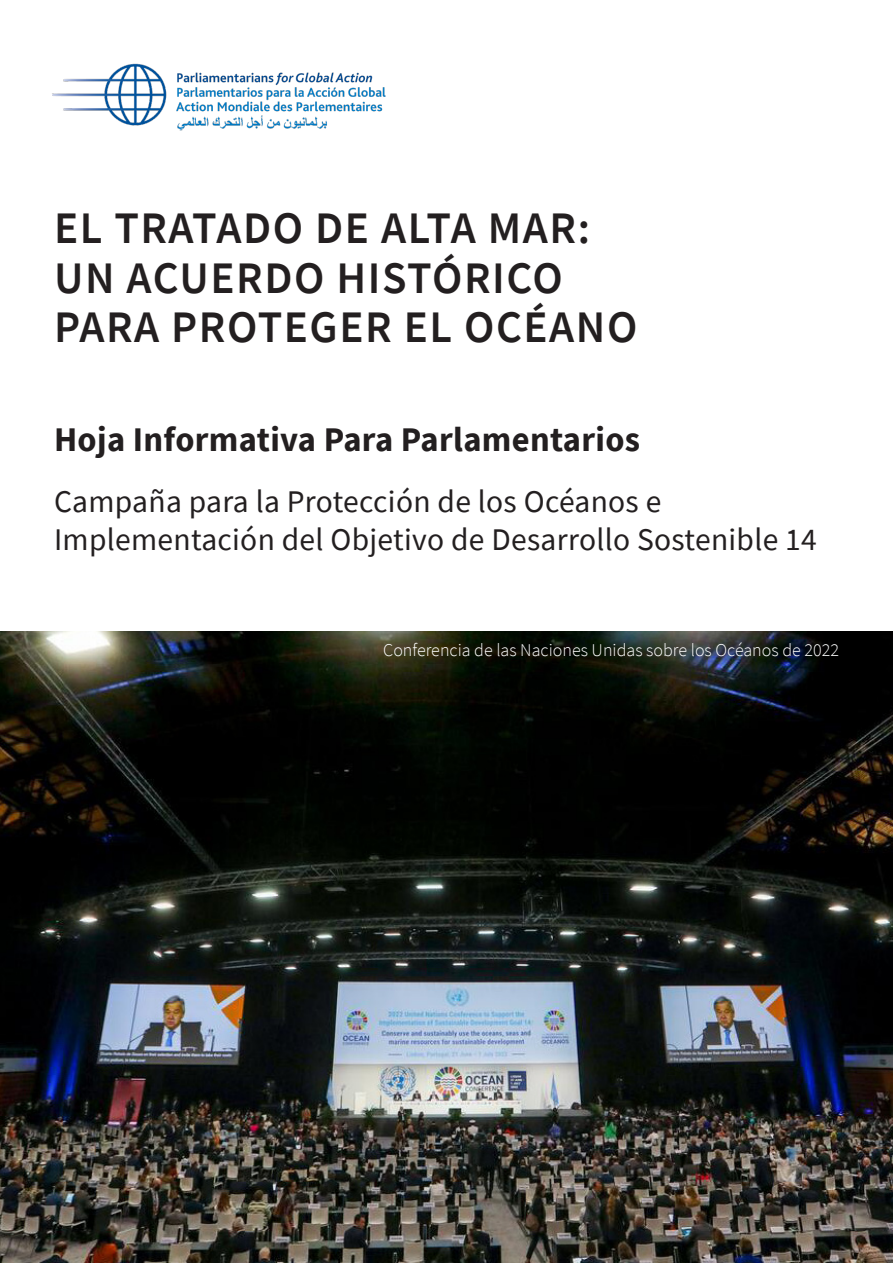
<style>
.page{position:relative;width:893px;height:1263px;background:#fff}
.page>*{position:absolute;margin:0;border:0;box-sizing:border-box;transform-origin:0 0}
.Heading{font:600 45px "Source Sans Pro";letter-spacing:.035em;color:#231f20}
.Subheading{font:700 34.5px "Source Sans Pro";letter-spacing:.01em;color:#231f20}
.Subheading-2{font:31.5px/37.8px "Source Sans Pro";letter-spacing:.01em;color:#231f20}
.t1{font:300 18px "Source Sans Pro";color:#fff}
</style>
<div class="page">
<img style="left:52px;top:63px;width:334px;height:68px">
<img style="left:0;top:631px;width:893px;height:632px">
<p class="Heading" style="left:54px;top:199px;width:538px">EL TRATADO DE ALTA MAR:</p>
<p class="Heading" style="left:54px;top:248px;width:510px">UN ACUERDO HISTÓRICO</p>
<p class="Heading" style="left:54px;top:298px;width:585px">PARA PROTEGER EL OCÉANO</p>
<p class="Subheading" style="left:54px;top:416px;width:588px">Hoja Informativa Para Parlamentarios</p>
<p class="Subheading-2" style="left:54px;top:483px;width:764px">Campaña para la Protección de los Océanos e<br>Implementación del Objetivo de Desarrollo Sostenible 14</p>
<p class="t1" style="left:383px;top:639px;width:457px">Conferencia de las Naciones Unidas sobre los Océanos de 2022</p>
</div>
